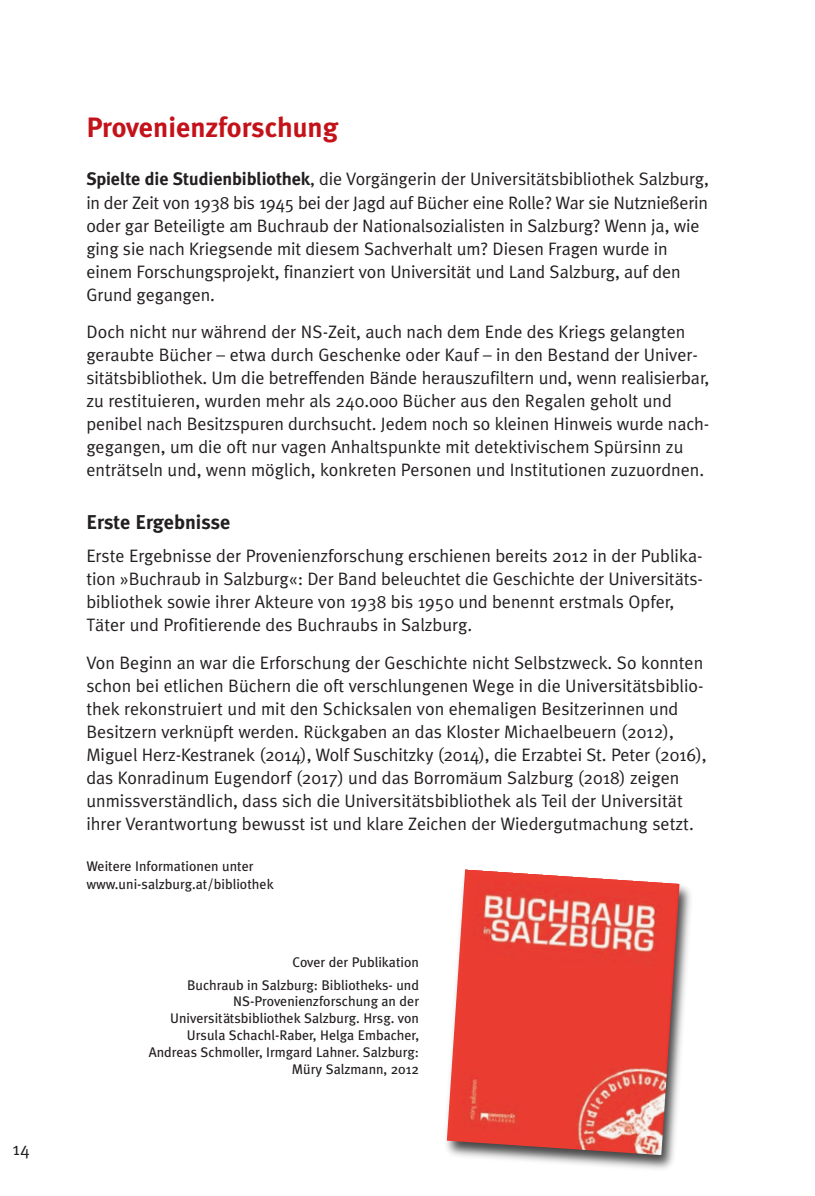
<style>
.page{position:relative;width:815px;height:1196px;background:#fff}
.page>*{position:absolute;margin:0;border:0;box-sizing:border-box;transform-origin:0 0}
.t1{font:700 28px "Meta Plus";color:#c4121a}
.t2{font:700 20px "Meta Plus";color:#231f20}
.t3{font:18px/23px "Meta Plus Normal";color:#231f20}
.t4{font:14px/16.8px "Meta Plus";color:#231f20;text-align:right}
.s1{font-family:"Meta Plus";font-weight:700}
</style>
<div class="page">
<img style="left:446px;top:884px;width:245px;height:285px">
<img style="left:447px;top:869px;width:232px;height:286px">
<p class="t3" style="left:13px;top:1137px;width:18px">14</p>
<h1 class="t1" style="left:86px;top:111px;width:253px">Provenienzforschung</h1>
<p class="t3" style="left:86px;top:168px;width:624px"><span class="s1">Spielte die Studienbibliothek</span>, die Vorgängerin der Universitätsbibliothek Salzburg, in der Zeit von 1938 bis 1945 bei der Jagd auf Bücher eine Rolle? War sie Nutznießerin oder gar Beteiligte am Buchraub der Nationalsozialisten in Salzburg? Wenn ja, wie ging sie nach Kriegsende mit diesem Sachverhalt um? Diesen Fragen wurde in einem Forschungsprojekt, finanziert von Universität und Land Salzburg, auf den Grund gegangen.</p>
<p class="t3" style="left:86px;top:320px;width:625px">Doch nicht nur während der NS-Zeit, auch nach dem Ende des Kriegs gelangten geraubte Bücher – etwa durch Geschenke oder Kauf – in den Bestand der Univer&shy;sitätsbibliothek. Um die betreffenden Bände herauszufiltern und, wenn realisierbar, zu restituieren, wurden mehr als 240.000 Bücher aus den Regalen geholt und penibel nach Besitzspuren durchsucht. Jedem noch so kleinen Hinweis wurde nach&shy;gegangen, um die oft nur vagen Anhaltspunkte mit detektivischem Spürsinn zu enträtseln und, wenn möglich, konkreten Personen und Institutionen zuzuordnen.</p>
<p class="t2" style="left:86px;top:510px;width:146px">Erste Ergebnisse</p>
<p class="t3" style="left:86px;top:544px;width:618px">Erste Ergebnisse der Provenienzforschung erschienen bereits 2012 in der Publika&shy;tion »Buchraub in Salzburg«: Der Band beleuchtet die Geschichte der Universitäts&shy;bibliothek sowie ihrer Akteure von 1938 bis 1950 und benennt erstmals Opfer, Täter und Profitierende des Buchraubs in Salzburg.</p>
<p class="t3" style="left:86px;top:651px;width:622px">Von Beginn an war die Erforschung der Geschichte nicht Selbstzweck. So konnten schon bei etlichen Büchern die oft verschlungenen Wege in die Universitätsbiblio&shy;thek rekonstruiert und mit den Schicksalen von ehemaligen Besitzerinnen und Besitzern verknüpft werden. Rückgaben an das Kloster Michaelbeuern (2012), Miguel Herz-Kestranek (2014), Wolf Suschitzky (2014), die Erzabtei St. Peter (2016), das Konradinum Eugendorf (2017) und das Borromäum Salzburg (2018) zeigen unmissverständlich, dass sich die Universitätsbibliothek als Teil der Universität ihrer Verantwortung bewusst ist und klare Zeichen der Wiedergutmachung setzt.</p>
<p class="t4" style="left:86px;top:857px;width:189px;line-height:18px;text-align:left">Weitere Informationen unter www.uni-salzburg.at/bibliothek</p>
<p class="t4" style="left:187px;top:951px;width:234px;line-height:22.4px">Cover der Publikation<br>Buchraub in Salzburg: Bibliotheks- und</p>
<p class="t4" style="left:149px;top:993px;width:272px">NS-Provenienzforschung an der Universitätsbibliothek Salzburg. Hrsg. von Ursula Schachl-Raber, Helga Embacher, Andreas Schmoller, Irmgard Lahner. Salzburg:<br>Müry Salzmann, 2012</p>
</div>
